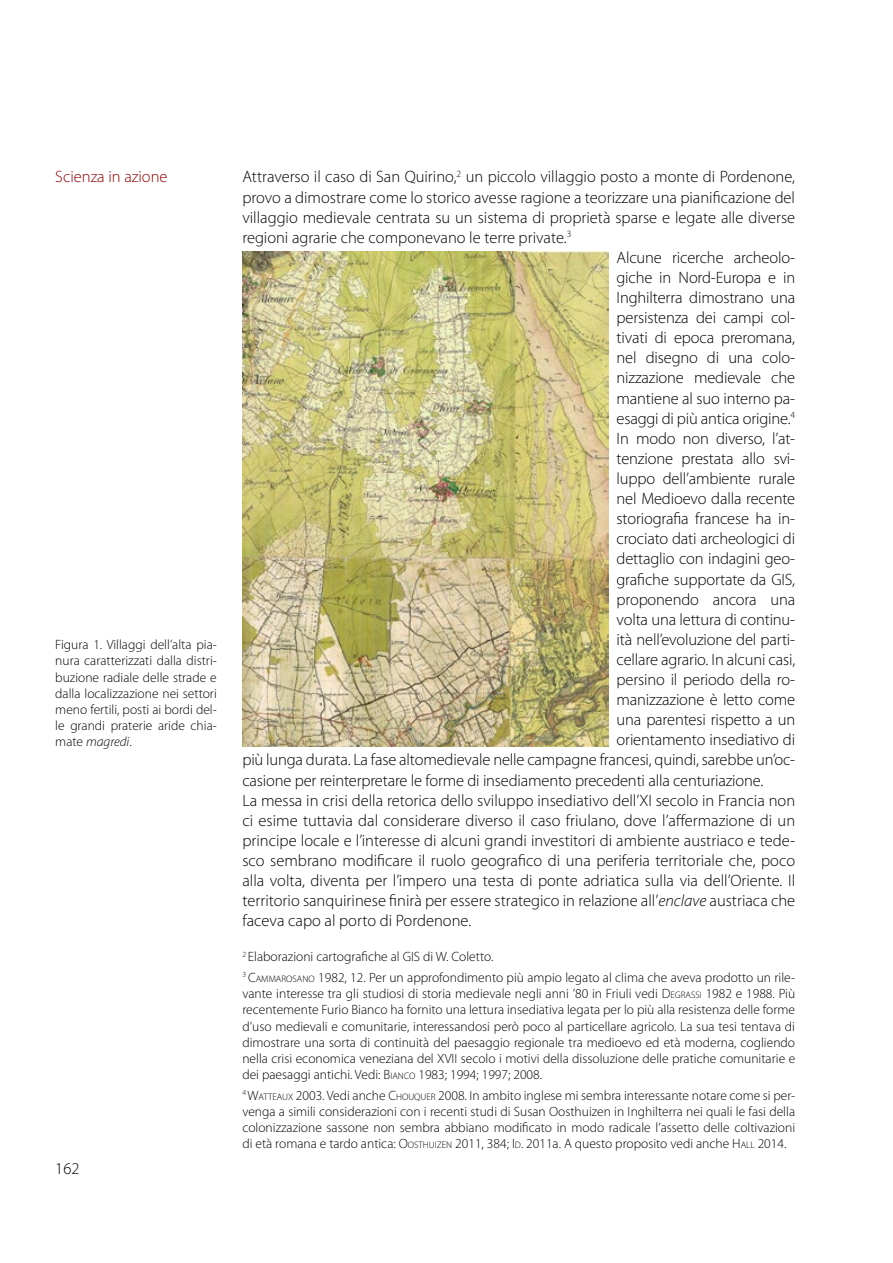
<style>
.page{position:relative;width:893px;height:1263px;background:#fff}
.page>*{position:absolute;margin:0;border:0;box-sizing:border-box;transform-origin:0 0}
.t1{font:300 16.5px "Myriad Pro";letter-spacing:-.01em;color:#000}
.t2{font:300 16.5px "Myriad Pro";color:#950000}
.t3{font:300 13.5px/16.2px "Myriad Pro";color:#000;text-align:justify}
.s1{font-style:italic}
.s2{font-style:inherit}
.s3{font-size:9.45px}
</style>
<div class="page">
<img style="left:242px;top:252px;width:366px;height:494px">
<p class="t2" style="left:55px;top:167px;width:114px">Scienza in azione</p>
<p class="t3" style="left:55px;top:636px;width:163px">Figura 1. Villaggi dell’alta pia&shy;nura caratterizzati dalla distri&shy;buzione radiale delle strade e dalla localizzazione nei settori meno fertili, posti ai bordi del&shy;le grandi praterie aride chia&shy;mate <span class="s1">magredi</span>.</p>
<p class="t1" style="left:55px;top:1158px;width:26px">162</p>
<p class="t1" style="left:242px;top:167px;width:554px">Attraverso il caso di San Quirino,<sup>2</sup> un piccolo villaggio posto a monte di Pordenone,</p>
<p class="t1" style="left:242px;top:187px;width:554px">provo a dimostrare come lo storico avesse ragione a teorizzare una pianificazione del</p>
<p class="t1" style="left:242px;top:207px;width:554px">villaggio medievale centrata su un sistema di proprietà sparse e legate alle diverse</p>
<p class="t1" style="left:242px;top:227px;width:331px">regioni agrarie che componevano le terre private.<sup>3</sup></p>
<p class="t1" style="left:617px;top:247px;width:180px">Alcune ricerche archeolo-</p>
<p class="t1" style="left:617px;top:268px;width:180px">giche in nord-Europa e in</p>
<p class="t1" style="left:617px;top:288px;width:180px">Inghilterra dimostrano una</p>
<p class="t1" style="left:617px;top:308px;width:180px">persistenza dei campi col-</p>
<p class="t1" style="left:617px;top:328px;width:180px">tivati di epoca preromana,</p>
<p class="t1" style="left:617px;top:348px;width:180px">nel disegno di una colo-</p>
<p class="t1" style="left:617px;top:368px;width:180px">nizzazione medievale che</p>
<p class="t1" style="left:617px;top:388px;width:180px">mantiene al suo interno pa-</p>
<p class="t1" style="left:617px;top:408px;width:180px">esaggi di più antica origine.<sup>4</sup></p>
<p class="t1" style="left:617px;top:428px;width:180px">In modo non diverso, l’at-</p>
<p class="t1" style="left:617px;top:448px;width:180px">tenzione prestata allo svi-</p>
<p class="t1" style="left:617px;top:469px;width:180px">luppo dell’ambiente rurale</p>
<p class="t1" style="left:617px;top:489px;width:180px">nel Medioevo dalla recente</p>
<p class="t1" style="left:617px;top:509px;width:180px">storiografia francese ha in-</p>
<p class="t1" style="left:617px;top:529px;width:180px">crociato dati archeologici di</p>
<p class="t1" style="left:617px;top:549px;width:180px">dettaglio con indagini geo-</p>
<p class="t1" style="left:617px;top:569px;width:180px">grafiche supportate da GIS,</p>
<p class="t1" style="left:617px;top:589px;width:180px">proponendo ancora una</p>
<p class="t1" style="left:617px;top:609px;width:180px">volta una lettura di continu-</p>
<p class="t1" style="left:617px;top:629px;width:180px">ità nell’evoluzione del parti-</p>
<p class="t1" style="left:617px;top:649px;width:180px">cellare agrario. In alcuni casi,</p>
<p class="t1" style="left:617px;top:669px;width:180px">persino il periodo della ro-</p>
<p class="t1" style="left:617px;top:690px;width:180px">manizzazione è letto come</p>
<p class="t1" style="left:617px;top:710px;width:180px">una parentesi rispetto a un</p>
<p class="t1" style="left:617px;top:730px;width:180px">orientamento insediativo di</p>
<p class="t1" style="left:242px;top:750px;width:554px">più lunga durata. La fase altomedievale nelle campagne francesi, quindi, sarebbe un’oc-</p>
<p class="t1" style="left:242px;top:770px;width:522px">casione per reinterpretare le forme di insediamento precedenti alla centuriazione.</p>
<p class="t1" style="left:242px;top:790px;width:554px">La messa in crisi della retorica dello sviluppo insediativo dell’XI secolo in Francia non</p>
<p class="t1" style="left:242px;top:810px;width:554px">ci esime tuttavia dal considerare diverso il caso friulano, dove l’affermazione di un</p>
<p class="t1" style="left:242px;top:830px;width:554px">principe locale e l’interesse di alcuni grandi investitori di ambiente austriaco e tede-</p>
<p class="t1" style="left:242px;top:850px;width:554px">sco sembrano modificare il ruolo geografico di una periferia territoriale che, poco</p>
<p class="t1" style="left:242px;top:870px;width:554px">alla volta, diventa per l’impero una testa di ponte adriatica sulla via dell’Oriente. Il</p>
<p class="t1" style="left:242px;top:891px;width:554px">territorio sanquirinese finirà per essere strategico in relazione all’<span class="s1">enclave</span> austriaca che</p>
<p class="t1" style="left:242px;top:911px;width:230px">faceva capo al porto di Pordenone.</p>
<p class="t3" style="left:242px;top:947px;width:554px;line-height:20.4px"><sup>2</sup> Elaborazioni cartografiche al GIS di W. Coletto.<br><sup>3</sup> <span class="s2">C</span><span class="s3">AMMAROSANO</span> 1982, 12. Per un approfondimento più ampio legato al clima che aveva prodotto un rile-</p>
<p class="t3" style="left:242px;top:985px;width:554px">vante interesse tra gli studiosi di storia medievale negli anni ’80 in Friuli vedi <span class="s2">D</span> <span class="s3">EGRASSI</span> 1982 e 1988. Più recentemente Furio Bianco ha fornito una lettura insediativa legata per lo più alla resistenza delle forme d’uso medievali e comunitarie, interessandosi però poco al particellare agricolo. La sua tesi tentava di dimostrare una sorta di continuità del paesaggio regionale tra medioevo ed età moderna, cogliendo nella crisi economica veneziana del XVII secolo i motivi della dissoluzione delle pratiche comunitarie e dei paesaggi antichi. Vedi: <span class="s2">B</span><span class="s3">IANCO</span> 1983<span class="s2">;</span> 1994; 1997; 2008.</p>
<p class="t3" style="left:242px;top:1087px;width:554px"><sup>4</sup> <span class="s2">W</span><span class="s3">ATTEAUX</span> 2003. Vedi anche <span class="s2">C</span><span class="s3">HOUQUER</span> 2008. In ambito inglese mi sembra interessante notare come si per&shy;venga a simili considerazioni con i recenti studi di Susan Oosthuizen in Inghilterra nei quali le fasi della colonizzazione sassone non sembra abbiano modificato in modo radicale l’assetto delle coltivazioni di età romana e tardo antica: <span class="s2">O</span><span class="s3">OSTHUIZEN</span> 2011, 384; <span class="s2">I</span><span class="s3">D</span><span class="s2">.</span> 2011a. A questo proposito vedi anche <span class="s2">H</span> <span class="s3">ALL</span> 2014.</p>
</div>
